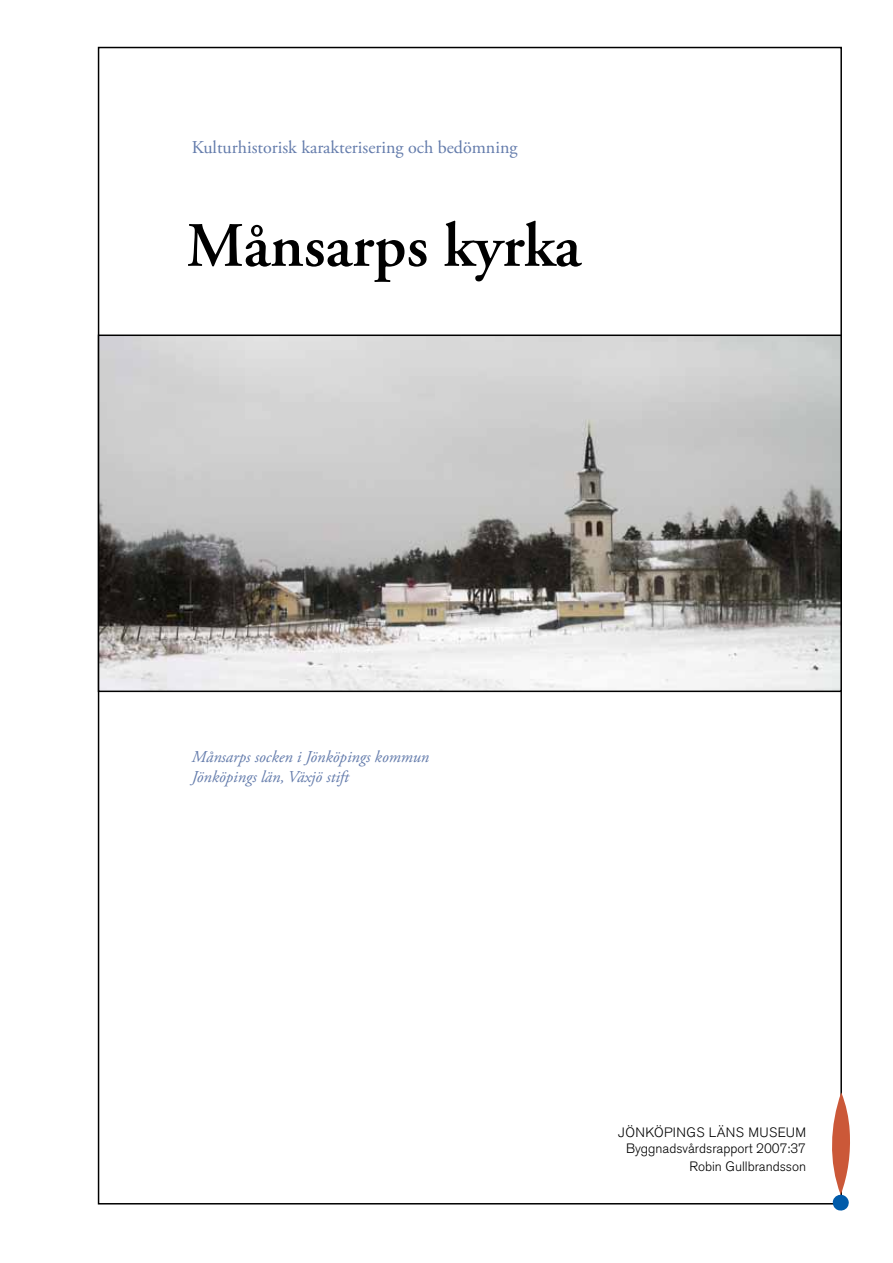
<style>
.page{position:relative;width:893px;height:1263px;background:#fff}
.page>*{position:absolute;margin:0;border:0;box-sizing:border-box;transform-origin:0 0}
.t1{font:600 63px "Adobe Garamond Pro";color:#000}
.t2{font:18px "Adobe Garamond Pro";color:#637bab}
.t3{font:italic 16.5px/19.5px "Adobe Garamond Pro";color:#637bab}
.t4{font:300 13.5px/16.2px "Akzidenz Grotesk BQ";color:#000;text-align:center}
</style>
<div class="page">
<svg style="left:832px;top:1092px;width:18px;height:118px"></svg>
<img style="left:101px;top:337px;width:738px;height:352px">
<div style="left:98px;top:334px;width:744px;height:358px;border:2px solid #000"></div>
<h2 class="t2" style="left:192px;top:137px;width:327px">Kulturhistorisk karakterisering och bedömning</h2>
<h1 class="t1" style="left:186px;top:209px;width:396px">Månsarps kyrka</h1>
<p class="t3" style="left:192px;top:748px;width:239px">Månsarps socken i Jönköpings kommun<br>Jönköpings län, Växjö stift</p>
<p class="t4" style="left:618px;top:1124px;width:189px">JÖNKÖPINGS LÄNS MUSEUM<br>Byggnadsvårdsrapport 2007:37</p>
<p class="t4" style="left:689px;top:1159px;width:118px">Robin Gullbrandsson</p>
</div>
